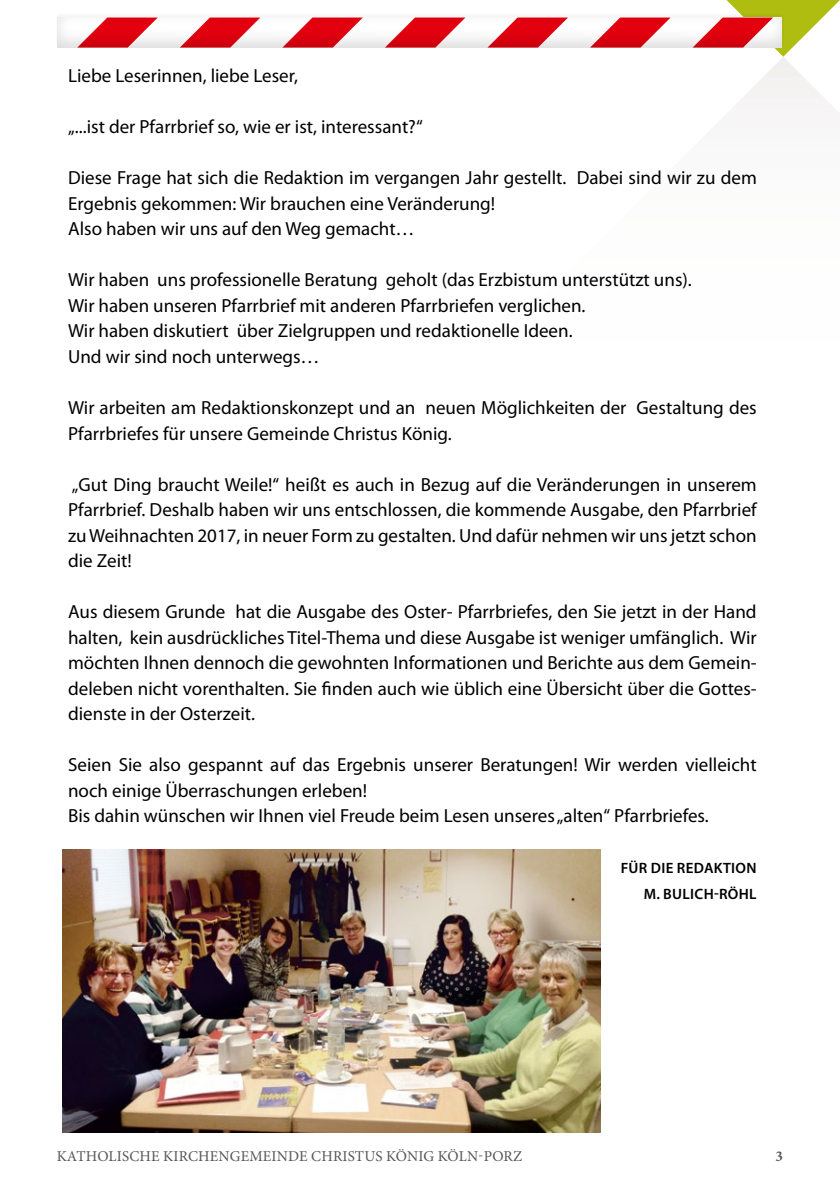
<style>
.page{position:relative;width:840px;height:1191px;background:#fff}
.page>*{position:absolute;margin:0;border:0;box-sizing:border-box;transform-origin:0 0}
.t1{font:19px/25.6px "Myriad Pro";color:#000}
.t2{font:15px "Minion Pro";letter-spacing:.01em;color:#565656}
.t3{font:600 15px/25.6px "Myriad Pro";letter-spacing:.02em;color:#000;text-align:right}
.t4{font:700 15px "Minion Pro";color:#565656}
</style>
<div class="page">
<img style="left:62px;top:849px;width:538px;height:283px">
<svg style="left:726px;top:0;width:113px;height:57px"></svg>
<div style="left:57px;top:14px;width:726px;height:34px;background:#000;opacity:.15"></div>
<p class="t1" style="left:68px;top:63px;width:231px">Liebe Leserinnen, liebe Leser,</p>
<p class="t1" style="left:68px;top:114px;width:356px">„...ist der Pfarrbrief so, wie er ist, interessant?“</p>
<p class="t1" style="left:68px;top:165px;width:689px">Diese Frage hat sich die Redaktion im vergangen Jahr gestellt. Dabei sind wir zu dem<br>Ergebnis gekommen: Wir brauchen eine Veränderung!<br>Also haben wir uns auf den Weg gemacht…</p>
<p class="t1" style="left:68px;top:267px;width:625px">Wir haben uns professionelle Beratung geholt (das Erzbistum unterstützt uns).<br>Wir haben unseren Pfarrbrief mit anderen Pfarrbriefen verglichen.<br>Wir haben diskutiert über Zielgruppen und redaktionelle Ideen.<br>Und wir sind noch unterwegs…</p>
<p class="t1" style="left:68px;top:394px;width:689px">Wir arbeiten am Redaktionskonzept und an neuen Möglichkeiten der Gestaltung des<br>Pfarrbriefes für unsere Gemeinde Christus König.</p>
<p class="t1" style="left:68px;top:471px;width:689px;text-align:justify">„Gut Ding braucht Weile!“ heißt es auch in Bezug auf die Veränderungen in unserem Pfarrbrief. Deshalb haben wir uns entschlossen, die kommende Ausgabe, den Pfarrbrief zu Weihnachten 2017, in neuer Form zu gestalten. Und dafür nehmen wir uns jetzt schon die Zeit!</p>
<p class="t1" style="left:68px;top:598px;width:689px;text-align:justify">Aus diesem Grunde hat die Ausgabe des Oster- Pfarrbriefes, den Sie jetzt in der Hand halten, kein ausdrückliches Titel-Thema und diese Ausgabe ist weniger umfänglich. Wir möchten Ihnen dennoch die gewohnten Informationen und Berichte aus dem Gemein&shy;deleben nicht vorenthalten. Sie finden auch wie üblich eine Übersicht über die Gottes&shy;dienste in der Osterzeit.</p>
<p class="t1" style="left:68px;top:752px;width:689px">Seien Sie also gespannt auf das Ergebnis unserer Beratungen! Wir werden vielleicht noch einige Überraschungen erleben!<br>Bis dahin wünschen wir Ihnen viel Freude beim Lesen unseres „alten“ Pfarrbriefes.</p>
<p class="t3" style="left:620px;top:855px;width:137px">FÜR DIE REDAKTION<br>M. BULICH-RÖHL</p>
<p class="t2" style="left:57px;top:1146px;width:466px">KATHOLISCHE KIRCHENGEMEINDE CHRISTUS KÖNIG KÖLN-PORZ</p>
<p class="t4" style="left:775px;top:1145px;width:9px">3</p>
</div>
